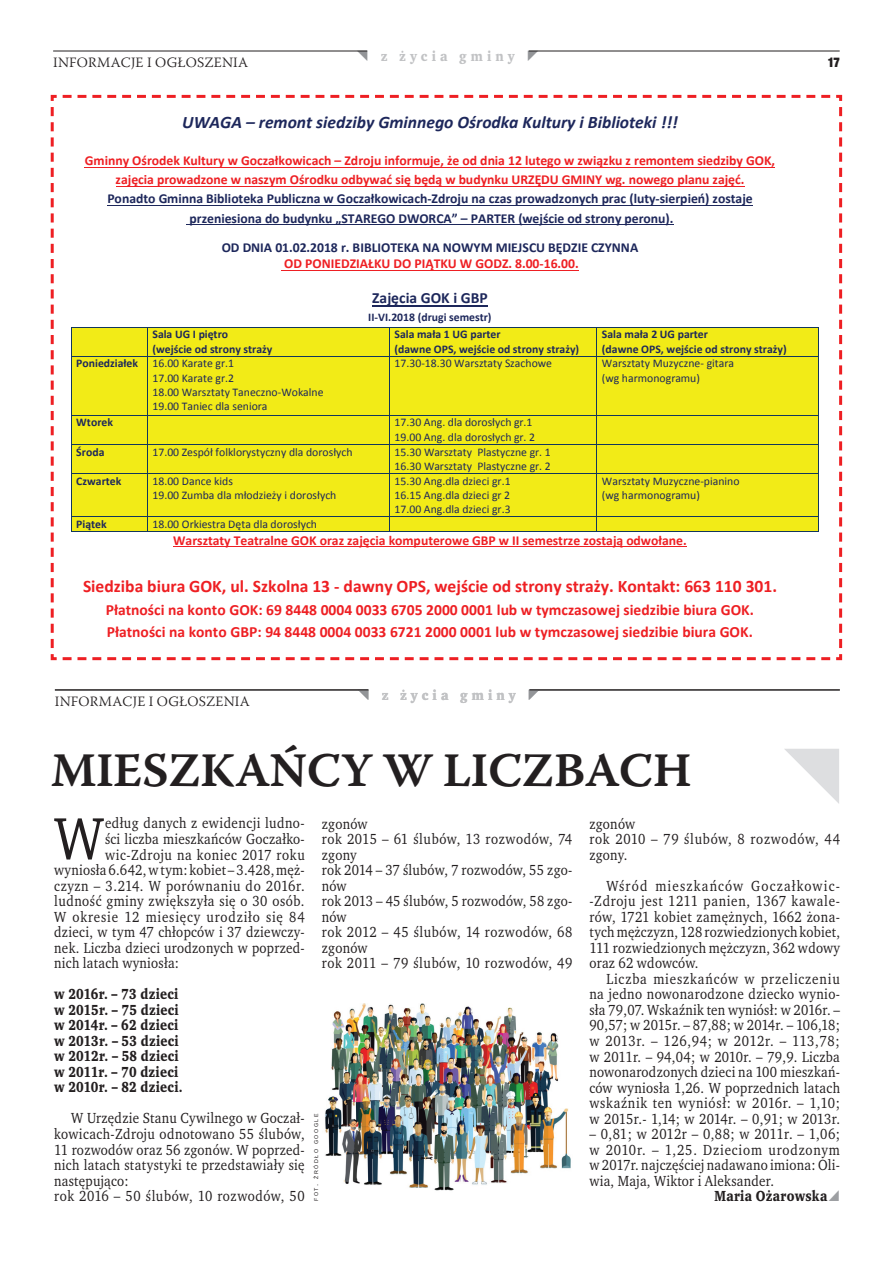
<style>
.page{position:relative;width:893px;height:1263px;background:#fff}
.page>*{position:absolute;margin:0;border:0;box-sizing:border-box;transform-origin:0 0}
.t1{font:61.2px "Wro Text";color:#231f20;scale:.93 1}
.t2{font:48px "Warnock Pro Semibold Capt";letter-spacing:-.015em;color:#231f20}
.t3{font:700 17.55px "Calibri";color:#ee1f23}
.t4{font:italic 700 17.55px "Calibri";color:#1d275b}
.t5{font:700 15.6px/22px "Calibri";color:#ee1f23}
.t6{font:700 15.6px "Calibri";color:#1d275b}
.t7{font:15px/15.5px "Wro Text";letter-spacing:.02em;color:#231f20;text-align:justify;scale:.93 1}
.t8{font:700 15px/15.6px "Wro Text";letter-spacing:.02em;color:#231f20;scale:.93 1}
.t9{font:15px "Wro Text";letter-spacing:.045em;color:#231f20;scale:.93 1}
.t10{font:15px/15.5px "Wro Text";letter-spacing:.04em;color:#231f20;scale:.93 1}
.t11{font:15px "Wro Text";letter-spacing:.06em;color:#231f20;scale:.93 1}
.t12{font:300 14.25px "Warnock Pro";letter-spacing:.015em;color:#231f20}
.t13{font:700 14.25px "Wro Text";letter-spacing:.29em;color:#c1c2c4}
.t14{font:700 14.25px "Wro Head";color:#231f20}
.t15{font:700 13.65px/19.2px "Calibri";color:#ee1f23;text-align:center}
.t16{font:700 13.65px/19.4px "Calibri";color:#1d275b;text-align:center}
.t17{font:11.7px/14.2px "Calibri";color:#1d275b}
.t18{font:700 11.7px/14.2px "Calibri";color:#1d275b}
.t19{font:5.25px "Arial";letter-spacing:.285em;color:#231f20}
.s1{font-weight:700}
.s2{font-size:7.5px}
</style>
<div class="page">
<hr style="left:53px;top:51px;width:314px;height:1px;background:#231f20">
<hr style="left:529px;top:51px;width:311px;height:1px;background:#231f20">
<svg style="left:50px;top:94px;width:793px;height:567px"></svg>
<hr style="left:55px;top:690px;width:313px;height:1px;background:#231f20">
<hr style="left:529px;top:690px;width:311px;height:1px;background:#231f20">
<img style="left:325px;top:1003px;width:246px;height:188px">
<svg style="left:784px;top:749px;width:55px;height:55px"></svg>
<svg style="left:358px;top:689px;width:10px;height:2px"></svg>
<svg style="left:529px;top:689px;width:10px;height:2px"></svg>
<p class="t12" style="left:53px;top:53px;width:196px">INFORMACJE I OGŁOSZENIA</p>
<p class="t13" style="left:381px;top:47px;width:135px">z życia gminy</p>
<p class="t14" style="left:828px;top:53px;width:13px">17</p>
<p class="t4" style="left:182px;top:111px;width:497px">UWAGA – remont siedziby Gminnego Ośrodka Kultury i Biblioteki !!!</p>
<p class="t15" style="left:85px;top:151px;width:692px">Gminny Ośrodek Kultury w Goczałkowicach – Zdroju informuje, że od dnia 12 lutego w związku z remontem siedziby GOK, zajęcia prowadzone w naszym Ośrodku odbywać się będą w budynku URZĘDU GMINY wg. nowego planu zajęć.</p>
<p class="t16" style="left:107px;top:189px;width:647px">Ponadto Gminna Biblioteka Publiczna w Goczałkowicach-Zdroju na czas prowadzonych prac (luty-sierpień) zostaje przeniesiona do budynku „STAREGO DWORCA” – PARTER (wejście od strony peronu).</p>
<p class="t16" style="left:222px;top:237px;width:418px">OD DNIA 01.02.2018 r. BIBLIOTEKA NA NOWYM MIEJSCU BĘDZIE CZYNNA</p>
<p class="t15" style="left:284px;top:254px;width:296px">OD PONIEDZIAŁKU DO PIĄTKU W GODZ. 8.00-16.00.</p>
<p class="t6" style="left:372px;top:288px;width:117px">Zajęcia GOK i GBP</p>
<p class="t18" style="left:368px;top:310px;width:125px">II-VI.2018 (drugi semestr)</p>
<p class="t18" style="left:152px;top:327px;width:121px">Sala UG I piętro<br>(wejście od strony straży</p>
<p class="t18" style="left:395px;top:327px;width:186px">Sala mała 1 UG parter<br>(dawne OPS, wejście od strony straży)</p>
<p class="t18" style="left:602px;top:327px;width:186px">Sala mała 2 UG parter<br>(dawne OPS, wejście od strony straży)</p>
<p class="t17" style="left:152px;top:356px;width:173px;text-indent:-76px"><span class="s1">Poniedziałek</span> 16.00 Karate gr.1<br>17.00 Karate gr.2<br>18.00 Warsztaty Taneczno-Wokalne<br>19.00 Taniec dla seniora</p>
<p class="t17" style="left:395px;top:356px;width:159px">17.30-18.30 Warsztaty Szachowe</p>
<p class="t17" style="left:602px;top:356px;width:134px">Warsztaty Muzyczne- gitara (wg harmonogramu)</p>
<p class="t18" style="left:76px;top:415px;width:38px">Wtorek</p>
<p class="t17" style="left:395px;top:415px;width:142px">17.30 Ang. dla dorosłych gr.1<br>19.00 Ang. dla dorosłych gr. 2</p>
<p class="t18" style="left:76px;top:445px;width:30px">Środa</p>
<p class="t17" style="left:152px;top:445px;width:202px">17.00 Zespół folklorystyczny dla dorosłych</p>
<p class="t17" style="left:395px;top:445px;width:158px">15.30 Warsztaty Plastyczne gr. 1<br>16.30 Warsztaty Plastyczne gr. 2</p>
<p class="t18" style="left:76px;top:474px;width:47px">Czwartek</p>
<p class="t17" style="left:152px;top:474px;width:185px">18.00 Dance kids<br>19.00 Zumba dla młodzieży i dorosłych</p>
<p class="t17" style="left:395px;top:474px;width:118px;text-align:justify">15.30 Ang.dla dzieci gr.1<br>16.15 Ang.dla dzieci gr 2<br>17.00 Ang.dla dzieci gr.3</p>
<p class="t17" style="left:602px;top:474px;width:139px">Warsztaty Muzyczne-pianino (wg harmonogramu)</p>
<p class="t18" style="left:76px;top:517px;width:32px">Piątek</p>
<p class="t17" style="left:152px;top:517px;width:166px">18.00 Orkiestra Dęta dla dorosłych</p>
<p class="t15" style="left:173px;top:531px;width:515px">Warsztaty Teatralne GOK oraz zajęcia komputerowe GBP w II semestrze zostają odwołane.</p>
<p class="t3" style="left:83px;top:575px;width:696px">Siedziba biura GOK, ul. Szkolna 13 - dawny OPS, wejście od strony straży. Kontakt: 663 110 301.</p>
<p class="t5" style="left:106px;top:599px;width:650px">Płatności na konto GOK: 69 8448 0004 0033 6705 2000 0001 lub w tymczasowej siedzibie biura GOK.<br>Płatności na konto GBP: 94 8448 0004 0033 6721 2000 0001 lub w tymczasowej siedzibie biura GOK.</p>
<p class="t12" style="left:55px;top:693px;width:196px">INFORMACJE I OGŁOSZENIA</p>
<p class="t13" style="left:382px;top:686px;width:135px">z życia gminy</p>
<h2 class="t2" style="left:51px;top:741px;width:124px">MIESZKA</h2>
<h2 class="t2" style="left:269px;top:741px;width:232px">ŃCY W LICZBAC</h2>
<h2 class="t2" style="left:653px;top:741px;width:40px">H</h2>
<h1 class="t1" style="left:54px;top:800px;width:55px">W</h1>
<p class="t7" style="left:105px;top:816px;width:216px">edług danych z ewidencji ludno-</p>
<p class="t7" style="left:322px;top:816px;width:271px;text-align:left">zgonów<br>rok 2015 – 61 ślubów, 13 rozwodów, 74 zgony<br>rok 2014 – 37 ślubów, 7 rozwodów, 55 zgo&shy;nów<br>rok 2013 – 45 ślubów, 5 rozwodów, 58 zgo&shy;nów<br>rok 2012 – 45 ślubów, 14 rozwodów, 68 zgonów<br>rok 2011 – 79 ślubów, 10 rozwodów, 49</p>
<p class="t10" style="left:589px;top:816px;width:271px">zgonów<br>rok 2010 – 79 ślubów, 8 rozwodów, 44 zgony.</p>
<p class="t7" style="left:105px;top:831px;width:216px">ści liczba mieszkańców Goczałko-</p>
<p class="t9" style="left:105px;top:845px;width:216px">wic-Zdroju na koniec 2017 roku</p>
<p class="t7" style="left:54px;top:862px;width:271px">wyniosła 6.642, w tym: kobiet – 3.428, męż-</p>
<p class="t9" style="left:54px;top:876px;width:271px">czyzn – 3.214. W porównaniu do 2016r.</p>
<p class="t7" style="left:54px;top:893px;width:271px">ludność gminy zwiększyła się o 30 osób.</p>
<p class="t11" style="left:54px;top:907px;width:271px">W okresie 12 miesięcy urodziło się 84</p>
<p class="t7" style="left:54px;top:924px;width:271px">dzieci, w tym 47 chłopców i 37 dziewczy-</p>
<p class="t7" style="left:54px;top:940px;width:271px">nek. Liczba dzieci urodzonych w poprzed-</p>
<p class="t7" style="left:54px;top:955px;width:136px">nich latach wyniosła:</p>
<p class="t8" style="left:54px;top:986px;width:140px">w 2016r. – 73 dzieci w 2015r. – 75 dzieci w 2014r. – 62 dzieci w 2013r. – 53 dzieci w 2012r. – 58 dzieci w 2011r. – 70 dzieci w 2010r. – 82 dzieci.</p>
<p class="t7" style="left:54px;top:1110px;width:271px;text-align:left;text-indent:17px">W Urzędzie Stanu Cywilnego w Goczał&shy;kowicach-Zdroju odnotowano 55 ślubów, 11 rozwodów oraz 56 zgonów. W poprzed&shy;nich latach statystyki te przedstawiały się następująco:<br>rok 2016 – 50 ślubów, 10 rozwodów, 50</p>
<p class="t7" style="left:589px;top:878px;width:271px;text-indent:17px">Wśród mieszkańców Goczałkowic--Zdroju jest 1211 panien, 1367 kawale&shy;rów, 1721 kobiet zamężnych, 1662 żona&shy;tych mężczyzn, 128 rozwiedzionych kobiet, 111 rozwiedzionych mężczyzn, 362 wdowy oraz 62 wdowców.</p>
<p class="t7" style="left:589px;top:971px;width:271px;text-indent:17px">Liczba mieszkańców w przeliczeniu na jedno nowonarodzone dziecko wynio&shy;sła 79,07. Wskaźnik ten wyniósł: w 2016r. – 90,57; w 2015r. – 87,88; w 2014r. – 106,18; w 2013r. – 126,94; w 2012r. – 113,78; w 2011r. – 94,04; w 2010r. – 79,9. Liczba nowonarodzonych dzieci na 100 mieszkań&shy;ców wyniosła 1,26. W poprzednich latach wskaźnik ten wyniósł: w 2016r. – 1,10; w 2015r.- 1,14; w 2014r. – 0,91; w 2013r.</p>
<p class="t7" style="left:589px;top:1126px;width:271px">– 0,81; w 2012r – 0,88; w 2011r. – 1,06; w 2010r. – 1,25. Dzieciom urodzonym w 2017r. najczęściej nadawano imiona: Oli&shy;wia, Maja, Wiktor i Aleksander.</p>
<p class="t19" style="left:313px;top:1201px;width:88px;rotate:-90deg">fot<span class="s2">.</span> źródło google</p>
<p class="t8" style="left:714px;top:1188px;width:123px">Maria Ożarowska</p>
</div>
